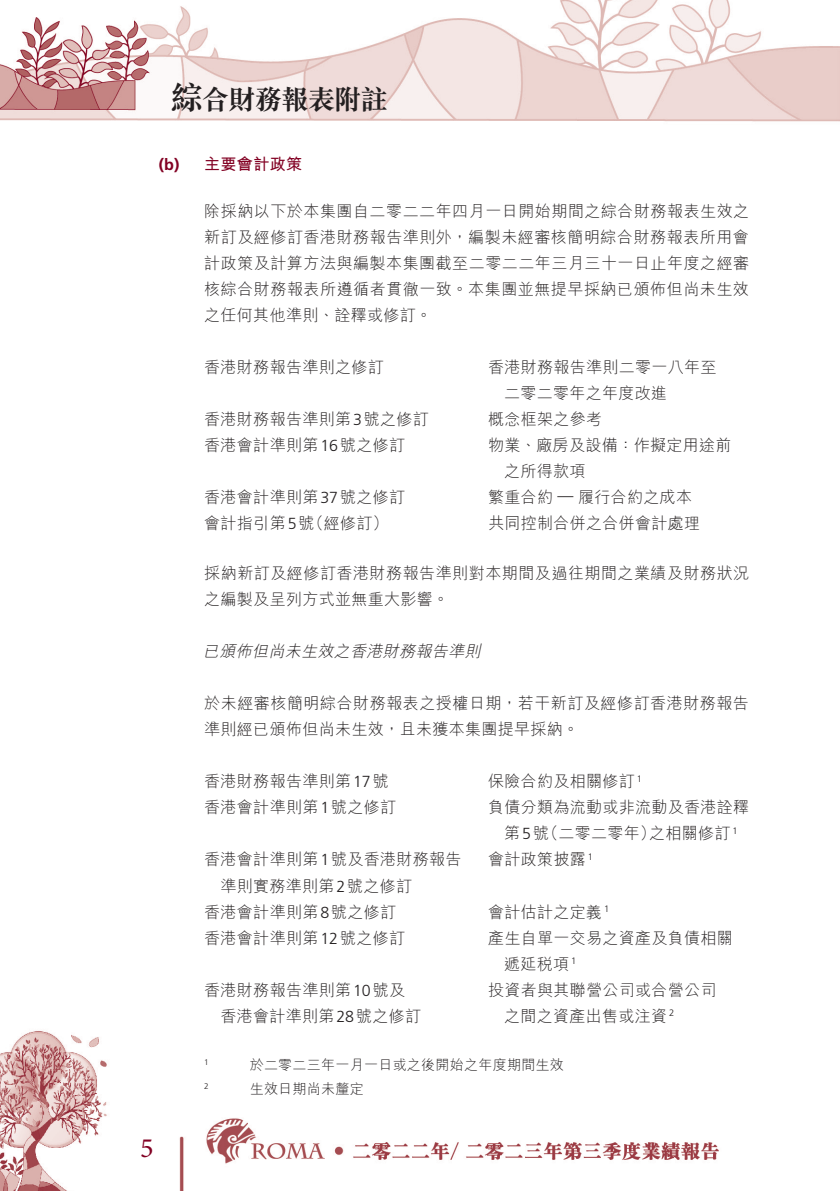
<style>
.page{position:relative;width:840px;height:1191px;background:#fff}
.page>*{position:absolute;margin:0;border:0;box-sizing:border-box;transform-origin:0 0}
.t1{font:700 28px "M Sung HK";letter-spacing:-.055em;color:#231f20}
.t2{font:28px "Minion Pro";color:#820123}
._00_txt{font:300 16px/26px "M Hei HK";letter-spacing:.02em;color:#231f20}
._03_H3{font:italic 300 16px "M Hei HK";color:#231f20}
._02_H2{font:700 16px "M Hei HK";letter-spacing:.02em;color:#820123}
._02_H2-2{font:700 16px "Frutiger LT Std";color:#820123}
._00_txt-2{font:300 16px "Frutiger LT Std";color:#231f20}
._06_Notes{font:300 14px "M Hei HK";letter-spacing:.02em;color:#231f20}
._00_txt-3{font:300 9.4px "Frutiger LT Std";color:#231f20}
._06_Notes-2{font:300 8.2px "Frutiger LT Std";color:#231f20}
.s1{font-size:33px}
.s2{font-family:"Frutiger LT Std"}
</style>
<div class="page">
<img style="left:0;top:0;width:839px;height:1191px">
<p class="t1" style="left:170px;top:86px;width:219px"><span class="s1">綜</span>合財務報表附註</p>
<p class="_02_H2-2" style="left:159px;top:155px;width:22px">b( )</p>
<p class="t2" style="left:140px;top:1129px;width:15px">5</p>
<p class="_02_H2" style="left:204px;top:153px;width:99px">主要會計政策</p>
<p class="_00_txt" style="left:204px;top:198px;width:546px;text-align:justify">除採納以下於本集團自二零二二年四月一日開始期間之綜合財務報表生效之新訂及經修訂香港財務報告準則外，編製未經審核簡明綜合財務報表所用會計政策及計算方法與編製本集團截至二零二二年三月三十一日止年度之經審核綜合財務報表所遵循者貫徹一致。本集團並無提早採納已頒佈但尚未生效之任何其他準則、詮釋或修訂。</p>
<p class="_00_txt" style="left:488px;top:354px;width:230px">香港財務報告準則二零一八年至</p>
<p class="_00_txt" style="left:204px;top:354px;width:181px">香港財務報告準則之修訂</p>
<p class="_00_txt" style="left:204px;top:406px;width:226px">香港財務報告準則第<span class="s2">3</span>號之修訂</p>
<p class="_00_txt" style="left:204px;top:432px;width:202px">香港會計準則第<span class="s2">16</span>號之修訂</p>
<p class="_00_txt" style="left:204px;top:484px;width:202px">香港會計準則第<span class="s2">37</span>號之修訂</p>
<p class="_00_txt" style="left:504px;top:380px;width:164px">二零二零年之年度改進</p>
<p class="_00_txt" style="left:488px;top:406px;width:115px">概念框架之參考</p>
<p class="_00_txt" style="left:488px;top:432px;width:245px">物業、廠房及設備：作擬定用途前</p>
<p class="_00_txt" style="left:504px;top:458px;width:83px">之所得款項</p>
<p class="_00_txt" style="left:577px;top:484px;width:115px">履行合約之成本</p>
<p class="_00_txt" style="left:488px;top:484px;width:66px">繁重合約</p>
<p class="_00_txt-2" style="left:557px;top:486px;width:17px">—</p>
<p class="_00_txt" style="left:204px;top:510px;width:186px">會計指引第<span class="s2">5</span> （號經修訂）</p>
<p class="_00_txt" style="left:204px;top:560px;width:546px">採納新訂及經修訂香港財務報告準則對本期間及過往期間之業績及財務狀況之編製及呈列方式並無重大影響。</p>
<p class="_03_H3" style="left:203px;top:643px;width:282px">已頒佈但尚未生效之香港財務報告準則</p>
<p class="_00_txt" style="left:204px;top:690px;width:546px">於未經審核簡明綜合財務報表之授權日期，若干新訂及經修訂香港財務報告準則經已頒佈但尚未生效，且未獲本集團提早採納。</p>
<p class="_00_txt-3" style="left:636px;top:773px;width:7px">1</p>
<p class="_00_txt" style="left:488px;top:510px;width:213px">共同控制合併之合併會計處理</p>
<p class="_00_txt" style="left:204px;top:768px;width:186px">香港財務報告準則第<span class="s2">17</span>號</p>
<p class="_00_txt" style="left:488px;top:768px;width:148px">保險合約及相關修訂</p>
<p class="_00_txt" style="left:204px;top:794px;width:193px">香港會計準則第<span class="s2">1</span>號之修訂</p>
<p class="_00_txt" style="left:488px;top:794px;width:262px">負債分類為流動或非流動及香港詮釋</p>
<p class="_00_txt" style="left:504px;top:820px;width:153px">第<span class="s2">5</span> （號二零二零年）</p>
<p class="_00_txt" style="left:648px;top:820px;width:83px">之相關修訂</p>
<p class="_00_txt-3" style="left:732px;top:825px;width:7px">1</p>
<p class="_00_txt" style="left:204px;top:846px;width:259px">香港會計準則第<span class="s2">1</span>號及香港財務報告</p>
<p class="_00_txt" style="left:220px;top:872px;width:193px">準則實務準則第<span class="s2">2</span>號之修訂</p>
<p class="_00_txt" style="left:488px;top:846px;width:99px">會計政策披露</p>
<p class="_00_txt-3" style="left:587px;top:851px;width:7px">1</p>
<p class="_00_txt" style="left:204px;top:898px;width:193px">香港會計準則第<span class="s2">8</span>號之修訂</p>
<p class="_00_txt" style="left:488px;top:898px;width:115px">會計估計之定義</p>
<p class="_00_txt-3" style="left:603px;top:903px;width:7px">1</p>
<p class="_00_txt" style="left:204px;top:924px;width:202px">香港會計準則第<span class="s2">12</span>號之修訂</p>
<p class="_00_txt" style="left:488px;top:924px;width:246px">產生自單一交易之資產及負債相關</p>
<p class="_00_txt" style="left:504px;top:950px;width:66px">遞延稅項</p>
<p class="_00_txt-3" style="left:571px;top:955px;width:7px">1</p>
<p class="_00_txt" style="left:204px;top:976px;width:202px">香港財務報告準則第<span class="s2">10</span>號及</p>
<p class="_00_txt" style="left:220px;top:1002px;width:202px">香港會計準則第<span class="s2">28</span>號之修訂</p>
<p class="_00_txt" style="left:488px;top:976px;width:230px">投資者與其聯營公司或合營公司</p>
<p class="_00_txt-3" style="left:668px;top:1007px;width:7px">2</p>
<p class="_00_txt" style="left:504px;top:1002px;width:164px">之間之資產出售或注資</p>
<p class="_06_Notes" style="left:249px;top:1057px;width:315px">於二零二三年一月一日或之後開始之年度期間生效</p>
<p class="_06_Notes-2" style="left:204px;top:1057px;width:6px">1</p>
<p class="_06_Notes-2" style="left:204px;top:1081px;width:6px">2</p>
<p class="_06_Notes" style="left:249px;top:1081px;width:115px">生效日期尚未釐定</p>
</div>
